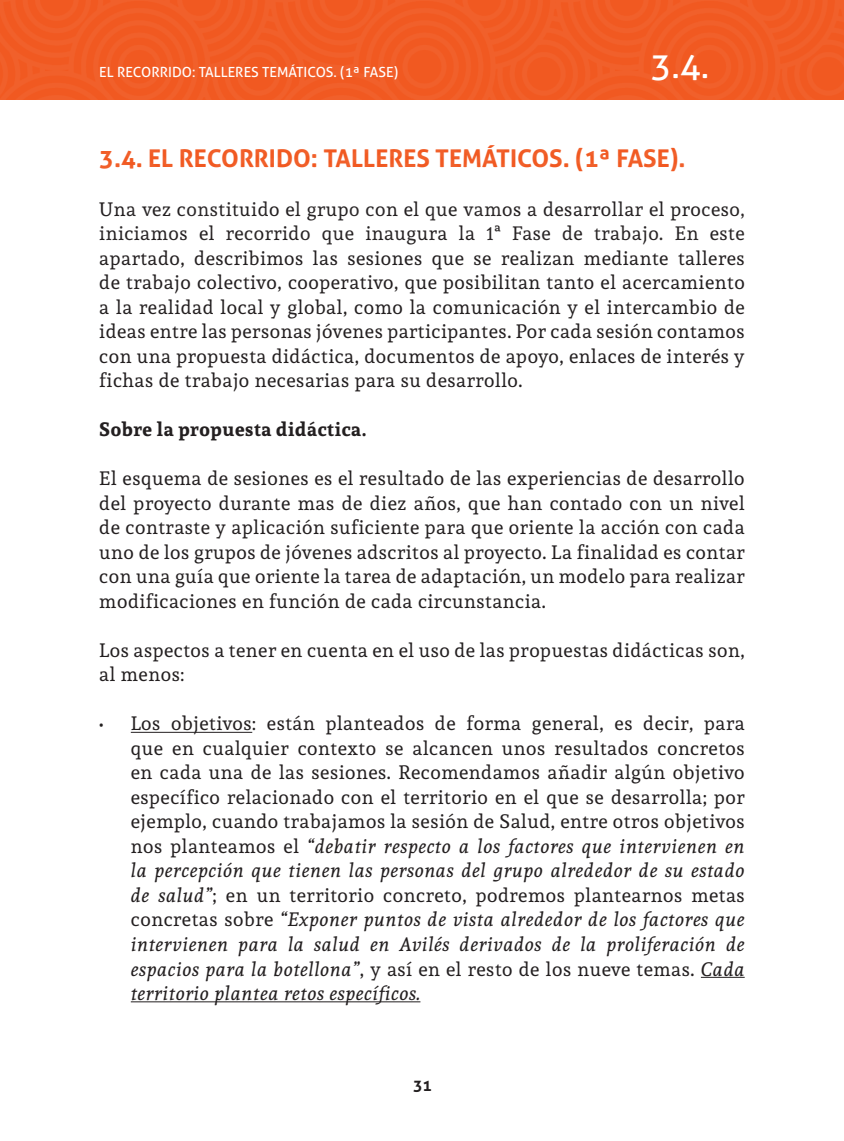
<style>
.page{position:relative;width:844px;height:1141px;background:#fff}
.page>*{position:absolute;margin:0;border:0;box-sizing:border-box;transform-origin:0 0}
.t1{font:35px "Aller";color:#fff}
.t2{font:700 24.5px "Aller";color:#f15921}
.t3{font:19.25px/24.5px "Andada";letter-spacing:.03em;color:#231f20;text-align:justify}
.t4{font:700 19.25px "Andada";letter-spacing:.03em;color:#231f20}
.t5{font:700 15.75px "Aller";color:#231f20}
.t6{font:14px "Aller";color:#fff}
.s1{font-style:italic}
</style>
<div class="page">
<div style="left:0;top:0;width:843px;height:99px;background:#f15921"></div>
<hr style="left:131px;top:732px;width:121px;height:1px;background:#231f20">
<hr style="left:700px;top:977px;width:44px;height:1px;background:#231f20">
<hr style="left:131px;top:1001px;width:289px;height:1px;background:#231f20">
<p class="t6" style="left:99px;top:63px;width:300px">EL RECORRIDO: TALLERES TEMÁTICOS. (1ª FASE)</p>
<h1 class="t1" style="left:650px;top:44px;width:60px">3.4.</h1>
<p class="t2" style="left:99px;top:143px;width:587px">3.4. EL RECORRIDO: TALLERES TEMÁTICOS. (1ª FASE).</p>
<p class="t3" style="left:99px;top:197px;width:646px">Una vez constituido el grupo con el que vamos a desarrollar el proceso, iniciamos el recorrido que inaugura la 1ª Fase de trabajo. En este apartado, describimos las sesiones que se realizan mediante talleres de trabajo colectivo, cooperativo, que posibilitan tanto el acercamiento a la realidad local y global, como la comunicación y el intercambio de ideas entre las personas jóvenes participantes. Por cada sesión contamos con una propuesta didáctica, documentos de apoyo, enlaces de interés y fichas de trabajo necesarias para su desarrollo.</p>
<p class="t4" style="left:99px;top:416px;width:269px">Sobre la propuesta didáctica.</p>
<p class="t3" style="left:99px;top:466px;width:646px">El esquema de sesiones es el resultado de las experiencias de desarrollo del proyecto durante mas de diez años, que han contado con un nivel de contraste y aplicación suficiente para que oriente la acción con cada uno de los grupos de jóvenes adscritos al proyecto. La finalidad es contar con una guía que oriente la tarea de adaptación, un modelo para realizar modificaciones en función de cada circunstancia.</p>
<p class="t3" style="left:99px;top:638px;width:646px">Los aspectos a tener en cuenta en el uso de las propuestas didácticas son, al menos:</p>
<p class="t3" style="left:131px;top:711px;width:615px;text-indent:-31px">• Los objetivos: están planteados de forma general, es decir, para que en cualquier contexto se alcancen unos resultados concretos en cada una de las sesiones. Recomendamos añadir algún objetivo específico relacionado con el territorio en el que se desarrolla; por ejemplo, cuando trabajamos la sesión de Salud, entre otros objetivos nos planteamos el <span class="s1">“debatir respecto a los factores que intervienen en la percepción que tienen las personas del grupo alrededor de su estado de salud”</span>; en un territorio concreto, podremos plantearnos metas concretas sobre <span class="s1">“Exponer puntos de vista alrededor de los factores que intervienen para la salud en Avilés derivados de la proliferación de espacios para la botellona”</span>, y así en el resto de los nueve temas. <span class="s1">Cada territorio plantea retos específicos.</span></p>
<p class="t5" style="left:413px;top:1075px;width:20px">31</p>
</div>
